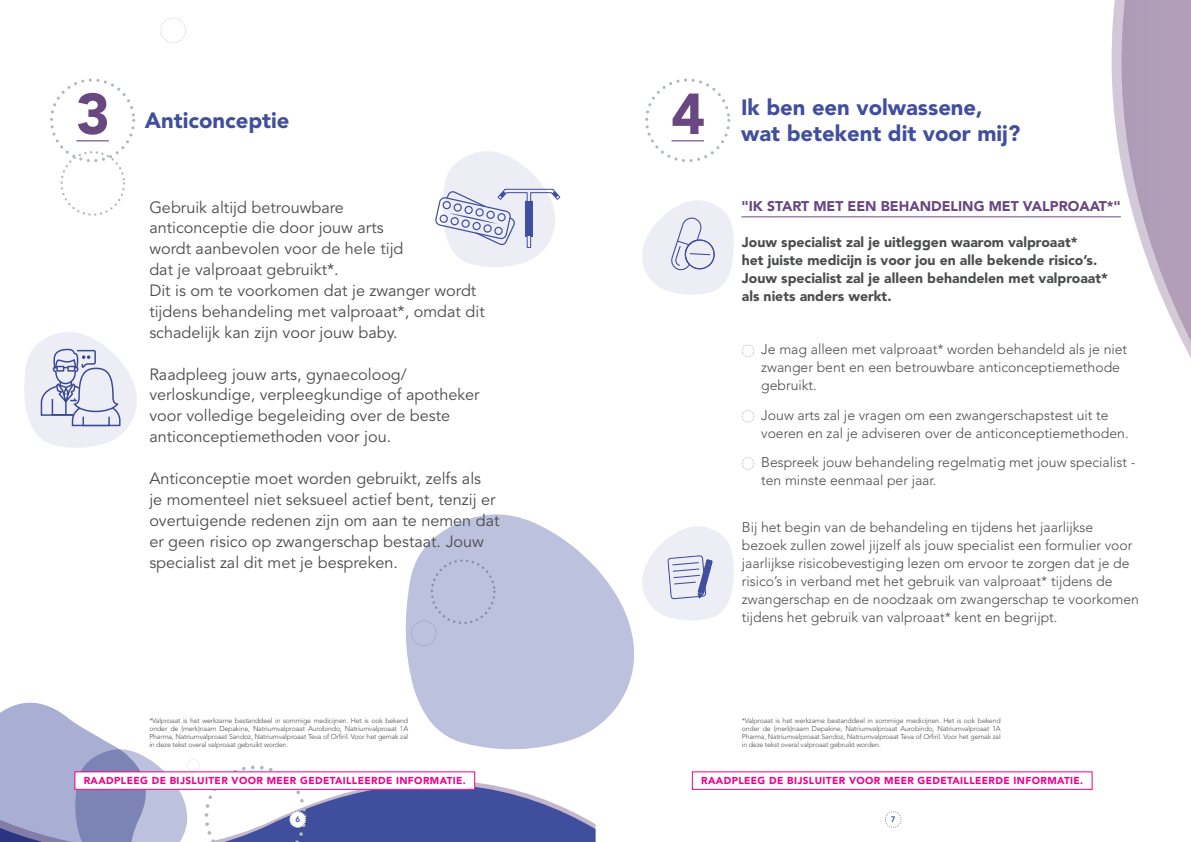
<style>
.page{position:relative;width:1191px;height:842px;background:#fff}
.page>*{position:absolute;margin:0;border:0;box-sizing:border-box;transform-origin:0 0}
.t1{font:900 57.2px "Avenir LT Std";color:#694780}
.t2{font:900 22px "Avenir LT Std";color:#404e9e}
.t3{font:16.2px/20.9px "Avenir LT Std";color:#4b4c4d}
.t4{font:300 14px/18px "Avenir LT Std";color:#4b4c4d}
.t5{font:900 14px "Avenir LT Std";color:#4b4c4d}
.t6{font:900 14px "Avenir LT Std";color:#694780}
.t7{font:900 10px "Avenir LT Std";letter-spacing:.04em;color:#ed028c}
.t8{font:800 8px "Avenir LT Std";color:#404e9e}
.t9{font:300 7px/8px "Avenir LT Std";letter-spacing:-.02em;color:#4b4c4d;text-align:justify}
</style>
<div class="page">
<svg style="left:199px;top:765px;width:397px;height:77px;fill:#404e9e"></svg>
<svg style="left:0;top:702px;width:199px;height:140px"></svg>
<svg style="left:1110px;top:0;width:10px;height:218px"></svg>
<svg style="left:1120px;top:0;width:71px;height:358px"></svg>
<svg style="left:405px;top:514px;width:229px;height:236px;fill:#bcc1dd"></svg>
<svg style="left:205px;top:765px;width:101px;height:77px"></svg>
<svg style="left:885px;top:811px;width:16px;height:17px"></svg>
<svg style="left:160px;top:18px;width:26px;height:25px"></svg>
<svg style="left:50px;top:79px;width:85px;height:137px"></svg>
<hr style="left:76px;top:140px;width:33px;height:1px;background:#694780">
<svg style="left:742px;top:345px;width:12px;height:12px"></svg>
<svg style="left:742px;top:410px;width:12px;height:12px"></svg>
<svg style="left:742px;top:457px;width:12px;height:13px"></svg>
<hr style="left:741px;top:216px;width:380px;height:1px;background:#694780">
<svg style="left:645px;top:79px;width:85px;height:83px"></svg>
<hr style="left:671px;top:140px;width:33px;height:1px;background:#694780">
<svg style="left:435px;top:151px;width:125px;height:116px"></svg>
<div style="left:525px;top:201px;width:7px;height:35px;background:#404e9e"></div>
<svg style="left:642px;top:526px;width:92px;height:95px"></svg>
<svg style="left:642px;top:200px;width:92px;height:95px"></svg>
<svg style="left:24px;top:332px;width:113px;height:116px"></svg>
<div style="left:75px;top:772px;width:400px;height:17px;background:#fff"></div>
<div style="left:75px;top:771px;width:400px;height:19px;border:1px solid #ed028c"></div>
<div style="left:692px;top:771px;width:400px;height:19px;border:1px solid #ed028c"></div>
<p class="t1" style="left:76px;top:79px;width:35px">3</p>
<p class="t2" style="left:145px;top:107px;width:146px">Anticonceptie</p>
<p class="t3" style="left:149px;top:197px;width:256px">Gebruik altijd betrouwbare anticonceptie die door jouw arts wordt aanbevolen voor de hele tijd dat je valproaat gebruikt*.</p>
<p class="t3" style="left:149px;top:280px;width:337px">Dit is om te voorkomen dat je zwanger wordt tijdens behandeling met valproaat*, omdat dit schadelijk kan zijn voor jouw baby.</p>
<p class="t3" style="left:149px;top:364px;width:332px">Raadpleeg jouw arts, gynaecoloog/ verloskundige, verpleegkundige of apotheker voor volledige begeleiding over de beste anticonceptiemethoden voor jou.</p>
<p class="t3" style="left:149px;top:468px;width:352px">Anticonceptie moet worden gebruikt, zelfs als<br>je momenteel niet seksueel actief bent, tenzij er overtuigende redenen zijn om aan te nemen dat er geen risico op zwangerschap bestaat. Jouw specialist zal dit met je bespreken.</p>
<p class="t1" style="left:671px;top:79px;width:35px">4</p>
<p class="t2" style="left:741px;top:94px;width:243px">Ik ben een volwassene,</p>
<p class="t2" style="left:741px;top:120px;width:281px">wat betekent dit voor mij?</p>
<p class="t6" style="left:741px;top:197px;width:381px">"IK START MET EEN BEHANDELING MET VALPROAAT*"</p>
<p class="t5" style="left:742px;top:234px;width:337px">Jouw specialist zal je uitleggen waarom valproaat*</p>
<p class="t5" style="left:742px;top:252px;width:357px">het juiste medicijn is voor jou en alle bekende risico’s.</p>
<p class="t5" style="left:742px;top:270px;width:367px">Jouw specialist zal je alleen behandelen met valproaat*</p>
<p class="t5" style="left:742px;top:288px;width:151px">als niets anders werkt.</p>
<p class="t4" style="left:761px;top:340px;width:368px">Je mag alleen met valproaat* worden behandeld als je niet zwanger bent en een betrouwbare anticonceptiemethode gebruikt.</p>
<p class="t4" style="left:761px;top:406px;width:369px">Jouw arts zal je vragen om een zwangerschapstest uit te voeren en zal je adviseren over de anticonceptiemethoden.</p>
<p class="t4" style="left:761px;top:453px;width:376px">Bespreek jouw behandeling regelmatig met jouw specialist - ten minste eenmaal per jaar.</p>
<p class="t4" style="left:742px;top:518px;width:398px">Bij het begin van de behandeling en tijdens het jaarlijkse bezoek zullen zowel jijzelf als jouw specialist een formulier voor jaarlijkse risicobevestiging lezen om ervoor te zorgen dat je de risico’s in verband met het gebruik van valproaat* tijdens de zwangerschap en de noodzaak om zwangerschap te voorkomen tijdens het gebruik van valproaat* kent en begrijpt.</p>
<p class="t9" style="left:149px;top:717px;width:260px">*Valproaat is het werkzame bestanddeel in sommige medicijnen. Het is ook bekend onder de (merk)naam Depakine, Natriumvalproaat Aurobindo, Natriumvalproaat 1A Pharma, Natriumvalproaat Sandoz, Natriumvalproaat Teva of Orfiril. Voor het gemak zal in deze tekst overal valproaat gebruikt worden.</p>
<p class="t9" style="left:742px;top:717px;width:260px">*Valproaat is het werkzame bestanddeel in sommige medicijnen. Het is ook bekend onder de (merk)naam Depakine, Natriumvalproaat Aurobindo, Natriumvalproaat 1A Pharma, Natriumvalproaat Sandoz, Natriumvalproaat Teva of Orfiril. Voor het gemak zal in deze tekst overal valproaat gebruikt worden.</p>
<p class="t7" style="left:84px;top:775px;width:383px">RAADPLEEG DE BIJSLUITER VOOR MEER GEDETAILLEERDE INFORMATIE.</p>
<p class="t7" style="left:701px;top:775px;width:383px">RAADPLEEG DE BIJSLUITER VOOR MEER GEDETAILLEERDE INFORMATIE.</p>
<p class="t8" style="left:295px;top:814px;width:6px">6</p>
<p class="t8" style="left:891px;top:814px;width:6px">7</p>
</div>
